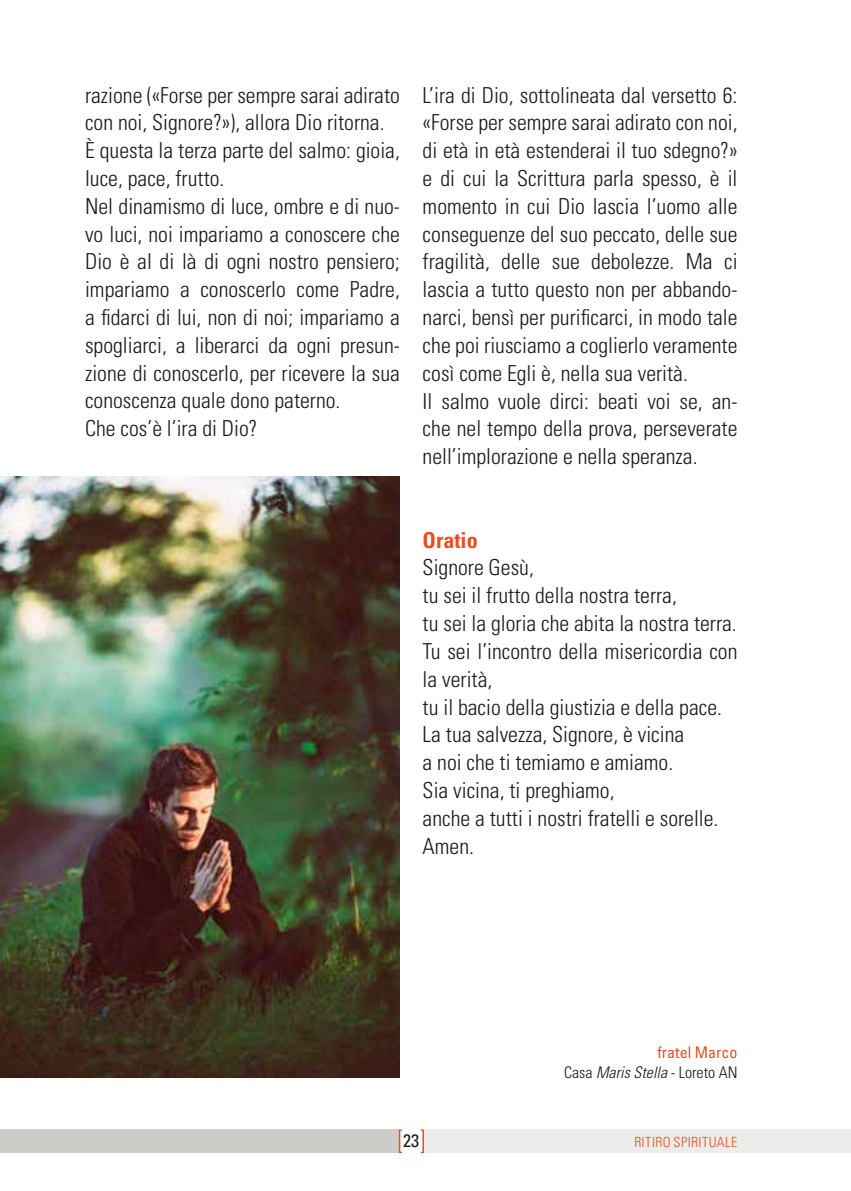
<style>
.page{position:relative;width:851px;height:1191px;background:#fff}
.page>*{position:absolute;margin:0;border:0;box-sizing:border-box;transform-origin:0 0}
.t1{font:300 condensed 22px/27.8px "Univers";color:#1a1a18}
.t2{font:700 condensed 22px "Univers";color:#e94e21}
.t3{font:condensed 18px "Univers";color:#1a1a18}
.t4{font:300 condensed 16px/20px "Univers";color:#1a1a18;text-align:right}
.t5{font:300 condensed 14px "Univers";letter-spacing:.03em;color:#e94e21}
.s1{font-weight:400;color:#e94e21}
.s2{font-style:italic}
</style>
<div class="page">
<div style="left:0;top:1129px;width:412px;height:24px;background:#ceccc9"></div>
<div style="left:412px;top:1129px;width:438px;height:24px;background:#ececea"></div>
<div style="left:399px;top:1129px;width:24px;height:24px;background:#fff"></div>
<svg style="left:420px;top:1129px;width:4px;height:24px"></svg>
<svg style="left:399px;top:1129px;width:3px;height:24px"></svg>
<img style="left:0;top:477px;width:400px;height:600px">
<p class="t1" style="left:85px;top:81px;width:316px">razione («Forse per sempre sarai adirato con noi, Signore?»), allora Dio ritorna.<br>È questa la terza parte del salmo: gioia, luce, pace, frutto.<br>Nel dinamismo di luce, ombre e di nuo&shy;vo luci, noi impariamo a conoscere che Dio è al di là di ogni nostro pensiero; impariamo a conoscerlo come Padre, a fidarci di lui, non di noi; impariamo a spogliarci, a liberarci da ogni presun&shy;zione di conoscerlo, per ricevere la sua conoscenza quale dono paterno.<br>Che cos’è l’ira di Dio?</p>
<p class="t1" style="left:422px;top:81px;width:316px">L’ira di Dio, sottolineata dal versetto 6: «Forse per sempre sarai adirato con noi, di età in età estenderai il tuo sdegno?» e di cui la Scrittura parla spesso, è il momento in cui Dio lascia l’uomo alle conseguenze del suo peccato, delle sue fragilità, delle sue debolezze. Ma ci lascia a tutto questo non per abbando&shy;narci, bensì per purificarci, in modo tale che poi riusciamo a coglierlo veramente così come Egli è, nella sua verità.<br>Il salmo vuole dirci: beati voi se, an&shy;che nel tempo della prova, perseverate nell’implorazione e nella speranza.</p>
<p class="t2" style="left:422px;top:526px;width:56px">Oratio</p>
<p class="t1" style="left:422px;top:554px;width:316px">Signore Gesù,<br>tu sei il frutto della nostra terra,<br>tu sei la gloria che abita la nostra terra.<br>Tu sei l’incontro della misericordia con la verità,<br>tu il bacio della giustizia e della pace.<br>La tua salvezza, Signore, è vicina<br>a noi che ti temiamo e amiamo.<br>Sia vicina, ti preghiamo,<br>anche a tutti i nostri fratelli e sorelle.<br>Amen.</p>
<p class="t4" style="left:564px;top:1042px;width:175px"><span class="s1">fratel Marco<br></span>Casa <span class="s2">Maris Stella</span> - Loreto AN</p>
<p class="t3" style="left:403px;top:1129px;width:17px">23</p>
<p class="t5" style="left:634px;top:1133px;width:105px">RITIRO SPIRITUALE</p>
</div>
